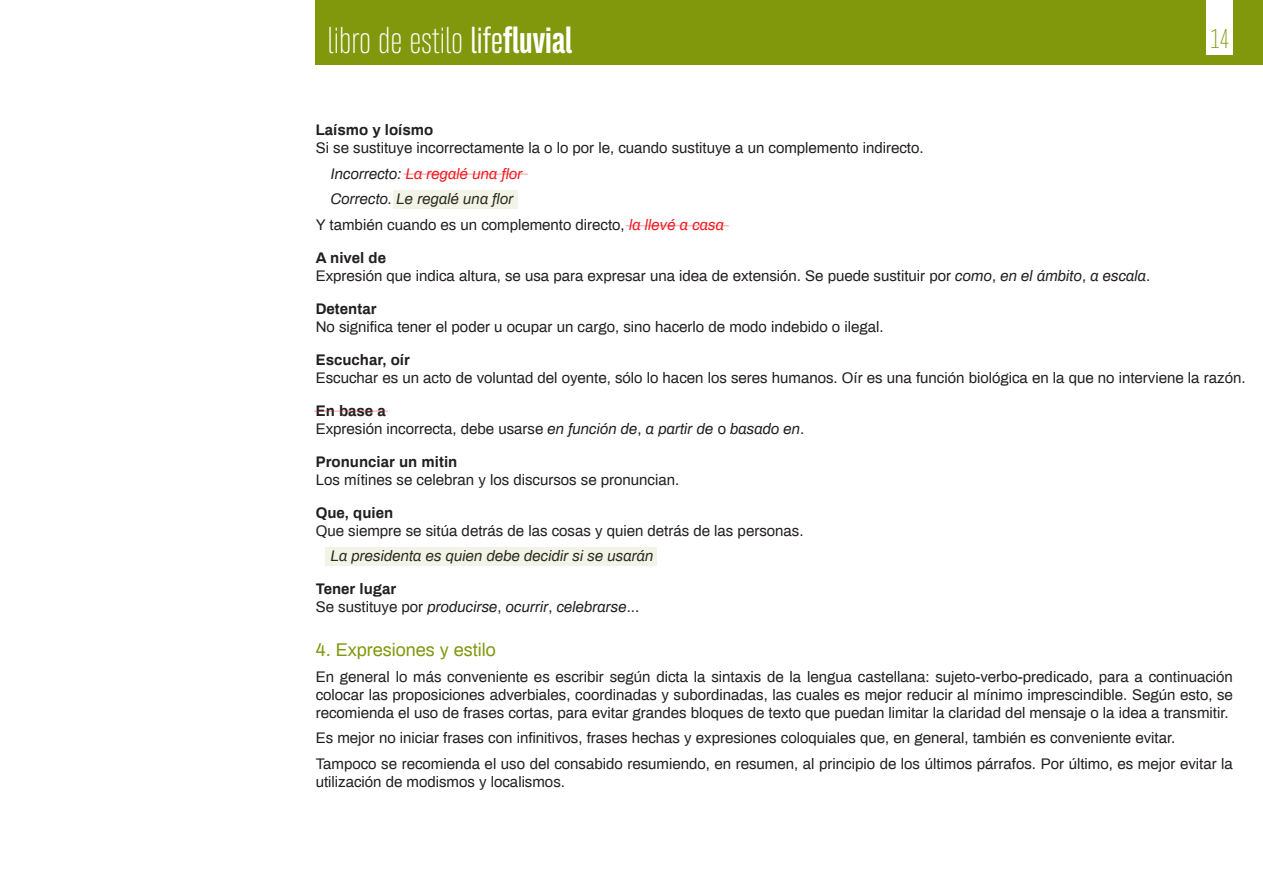
<style>
.page{position:relative;width:1263px;height:893px;background:#fff}
.page>*{position:absolute;margin:0;border:0;box-sizing:border-box;transform-origin:0 0}
.t1{font:300 33px "Bw Stretch";color:#fff}
.t2{font:300 24px "Bw Stretch";color:#81980d}
.t3{font:18px "Archivo";color:#81980d}
.t4{font:15px/18px "Archivo";color:#231f20}
.t5{font:italic 15px/18px "Archivo";color:#231f20}
.t6{font:700 15px "Archivo";color:#231f20}
.t7{font:italic 15px "Archivo";color:#ee1d23}
.s1{font-weight:400}
.s2{font-weight:900}
.s3{color:#231f20}
.s4{font-style:italic;color:#ee1d23}
.s5{font-weight:700}
.s6{font-style:italic}
.s7{font-weight:700;font-style:normal}
.s8{font-style:normal}
</style>
<div class="page">
<div style="left:316px;top:0;width:947px;height:65px;background:#81980d"></div>
<div style="left:1206px;top:0;width:27px;height:55px;background:#fff"></div>
<hr style="left:403px;top:173px;width:125px;height:2px;background:#ee1d23">
<hr style="left:314px;top:410px;width:74px;height:2px;background:#ee1d23">
<hr style="left:626px;top:225px;width:103px;height:1px;background:#ee1d23">
<div style="left:393px;top:191px;width:125px;height:18px;background:#f2f4e7"></div>
<div style="left:326px;top:548px;width:331px;height:18px;background:#f2f4e7"></div>
<h1 class="t1" style="left:327px;top:20px;width:246px">libro de estilo <span class="s1">life</span><span class="s2">fluvial</span></h1>
<h2 class="t2" style="left:1210px;top:24px;width:21px">14</h2>
<p class="t6" style="left:316px;top:119px;width:119px">Laísmo y loísmo</p>
<p class="t4" style="left:316px;top:138px;width:609px">Si se sustituye incorrectamente la o lo por le, cuando sustituye a un complemento indirecto.</p>
<p class="t7" style="left:331px;top:163px;width:193px"><span class="s3">Incorrecto:</span> La regalé una flor</p>
<p class="t5" style="left:331px;top:189px;width:184px">Correcto. Le regalé una flor</p>
<p class="t4" style="left:316px;top:215px;width:410px">Y también cuando es un complemento directo, <span class="s4">la llevé a casa</span></p>
<p class="t4" style="left:316px;top:248px;width:836px"><span class="s5">A nivel de<br></span>Expresión que indica altura, se usa para expresar una idea de extensión. Se puede sustituir por <span class="s6">como</span>, <span class="s6">en el ámbito</span>, <span class="s6">a escala</span>.</p>
<p class="t6" style="left:316px;top:298px;width:62px">Detentar</p>
<p class="t4" style="left:316px;top:317px;width:569px">No significa tener el poder u ocupar un cargo, sino hacerlo de modo indebido o ilegal.</p>
<p class="t6" style="left:316px;top:349px;width:96px">Escuchar, oír</p>
<p class="t4" style="left:316px;top:368px;width:931px">Escuchar es un acto de voluntad del oyente, sólo lo hacen los seres humanos. Oír es una función biológica en la que no interviene la razón.</p>
<p class="t4" style="left:316px;top:401px;width:490px"><span class="s5">En base a<br></span>Expresión incorrecta, debe usarse <span class="s6">en función de</span>, <span class="s6">a partir de</span> o <span class="s6">basado en</span>.</p>
<p class="t6" style="left:316px;top:451px;width:143px">Pronunciar un mitin</p>
<p class="t4" style="left:316px;top:470px;width:365px">Los mítines se celebran y los discursos se pronuncian.</p>
<p class="t6" style="left:316px;top:502px;width:79px">Que, quien</p>
<p class="t4" style="left:316px;top:521px;width:489px">Que siempre se sitúa detrás de las cosas y quien detrás de las personas.</p>
<p class="t5" style="left:331px;top:546px;width:324px">La presidenta es quien debe decidir si se usarán</p>
<p class="t5" style="left:316px;top:579px;width:325px"><span class="s7">Tener lugar<br></span><span class="s8">Se sustituye por</span> producirse<span class="s8">,</span> ocurrir<span class="s8">,</span> celebrarse<span class="s8">...</span></p>
<p class="t3" style="left:316px;top:637px;width:182px">4. Expresiones y estilo</p>
<p class="t4" style="left:316px;top:667px;width:919px;text-align:justify">En general lo más conveniente es escribir según dicta la sintaxis de la lengua castellana: sujeto-verbo-predicado, para a continuación colocar las proposiciones adverbiales, coordinadas y subordinadas, las cuales es mejor reducir al mínimo imprescindible. Según esto, se recomienda el uso de frases cortas, para evitar grandes bloques de texto que puedan limitar la claridad del mensaje o la idea a transmitir.</p>
<p class="t4" style="left:316px;top:724px;width:919px;line-height:25.5px">Es mejor no iniciar frases con infinitivos, frases hechas y expresiones coloquiales que, en general, también es conveniente evitar.<br>Tampoco se recomienda el uso del consabido resumiendo, en resumen, al principio de los últimos párrafos. Por último, es mejor evitar la</p>
<p class="t4" style="left:316px;top:772px;width:251px">utilización de modismos y localismos.</p>
</div>
